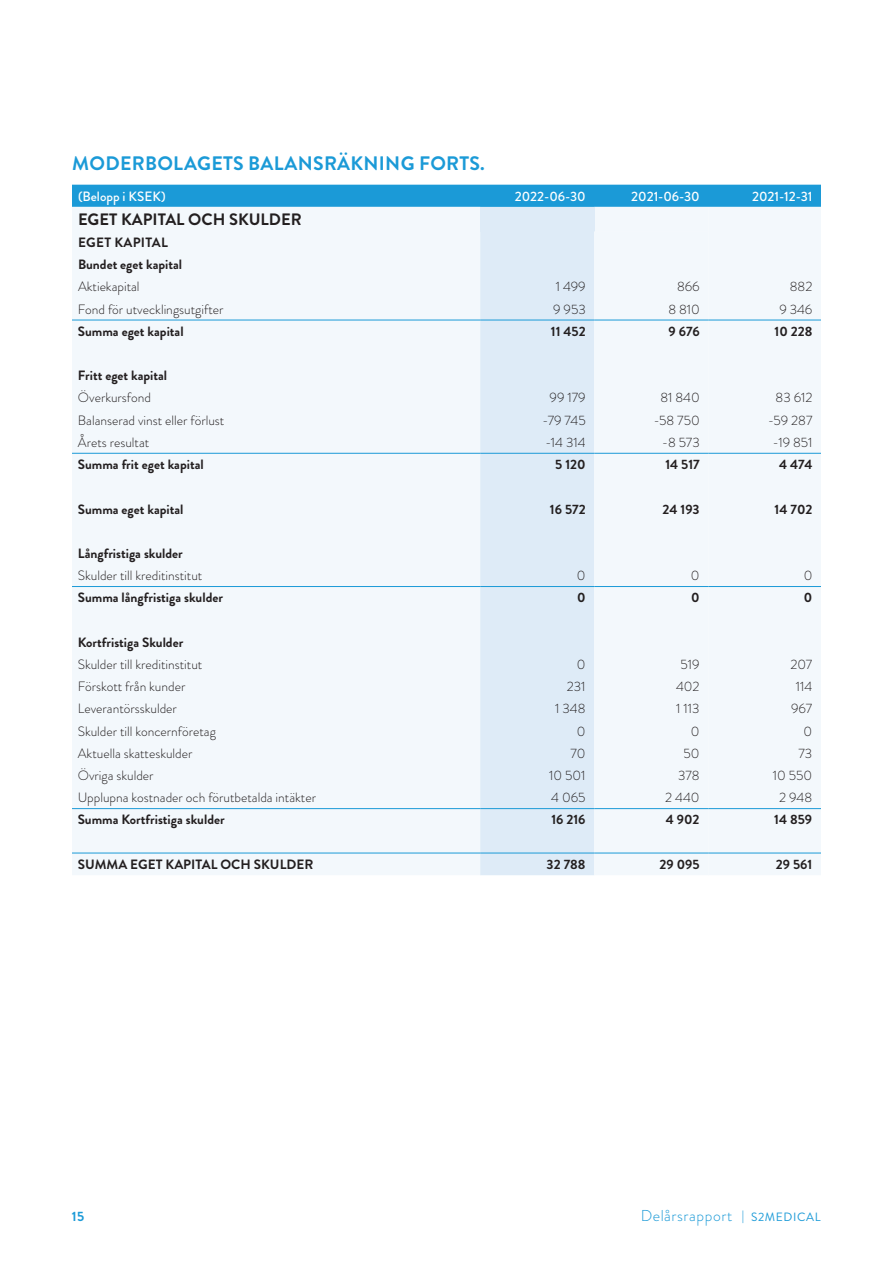
<style>
.page{position:relative;width:893px;height:1263px;background:#fff}
.page>*{position:absolute;margin:0;border:0;box-sizing:border-box;transform-origin:0 0}
.Rubrik_2{font:700 19.5px "Brandon Grotesque";letter-spacing:.015em;color:#1b9ad7}
.Brödtest{font:700 16.5px "Brandon Grotesque";color:#231f20}
.t1{font:300 15.75px "Brandon Grotesque";letter-spacing:.035em;color:#1b9ad7}
.Brödtest-2{font:300 13.5px "Brandon Grotesque";color:#231f20}
.Brödtest-3{font:700 13.5px "Brandon Grotesque";color:#231f20}
.Tabelltext_högerstäl{font:300 13.5px "Brandon Grotesque";color:#231f20}
.Tabelltext_högerstäl-2{font:700 13.5px "Brandon Grotesque";color:#231f20}
.Tabellrubrik{font:500 13.5px "Brandon Grotesque";color:#fff}
.Brödtest-4{font:700 13.5px "Brandon Grotesque";letter-spacing:.02em;color:#231f20}
.t2{font:700 13.5px "Brandon Grotesque";color:#1b9ad7}
.s1{font-weight:400;font-size:12px}
</style>
<div class="page">
<div style="left:72px;top:185px;width:749px;height:22px;background:#1b9ad7"></div>
<div style="left:72px;top:207px;width:636px;height:668px;background:#f3f8fc"></div>
<div style="left:480px;top:207px;width:114px;height:24px;background:#deebf7"></div>
<div style="left:708px;top:207px;width:113px;height:668px;background:#f3f8fc"></div>
<div style="left:480px;top:231px;width:114px;height:644px;background:#deebf7"></div>
<div style="left:594px;top:231px;width:114px;height:644px;background:#f3f8fc"></div>
<hr style="left:72px;top:320px;width:408px;height:1px;background:#1b9ad7">
<hr style="left:594px;top:320px;width:114px;height:1px;background:#1b9ad7">
<hr style="left:708px;top:320px;width:113px;height:1px;background:#1b9ad7">
<hr style="left:72px;top:586px;width:408px;height:1px;background:#1b9ad7">
<hr style="left:594px;top:586px;width:114px;height:1px;background:#1b9ad7">
<hr style="left:708px;top:586px;width:113px;height:1px;background:#1b9ad7">
<hr style="left:72px;top:808px;width:408px;height:1px;background:#1b9ad7">
<hr style="left:594px;top:808px;width:114px;height:1px;background:#1b9ad7">
<hr style="left:708px;top:808px;width:113px;height:1px;background:#1b9ad7">
<hr style="left:480px;top:320px;width:114px;height:1px;background:#1b9ad7">
<hr style="left:480px;top:586px;width:114px;height:1px;background:#1b9ad7">
<hr style="left:480px;top:808px;width:114px;height:1px;background:#1b9ad7">
<hr style="left:72px;top:853px;width:408px;height:1px;background:#1b9ad7">
<hr style="left:480px;top:853px;width:114px;height:1px;background:#1b9ad7">
<hr style="left:594px;top:853px;width:114px;height:1px;background:#1b9ad7">
<hr style="left:708px;top:853px;width:113px;height:1px;background:#1b9ad7">
<hr style="left:72px;top:453px;width:408px;height:1px;background:#1b9ad7">
<hr style="left:480px;top:453px;width:114px;height:1px;background:#1b9ad7">
<hr style="left:594px;top:453px;width:114px;height:1px;background:#1b9ad7">
<hr style="left:708px;top:453px;width:113px;height:1px;background:#1b9ad7">
<p class="Rubrik_2" style="left:72px;top:149px;width:414px">MODERBOLAGETS BALANSRÄKNING FORTS.</p>
<p class="Tabellrubrik" style="left:78px;top:187px;width:89px">(Belopp i KSEK)</p>
<p class="Tabellrubrik" style="left:515px;top:187px;width:72px">2022-06-30</p>
<p class="Tabellrubrik" style="left:631px;top:187px;width:70px">2021-06-30</p>
<p class="Tabellrubrik" style="left:752px;top:187px;width:62px">2021-12-31</p>
<p class="Brödtest" style="left:78px;top:208px;width:225px">EGET KAPITAL OCH SKULDER</p>
<p class="Brödtest-4" style="left:78px;top:233px;width:91px">EGET KAPITAL</p>
<p class="Brödtest-3" style="left:78px;top:255px;width:106px">Bundet eget kapital</p>
<p class="Brödtest-2" style="left:78px;top:278px;width:63px">Aktiekapital</p>
<p class="Tabelltext_högerstäl" style="left:556px;top:278px;width:32px">1 499</p>
<p class="Tabelltext_högerstäl" style="left:677px;top:278px;width:24px">866</p>
<p class="Tabelltext_högerstäl" style="left:790px;top:278px;width:24px">882</p>
<p class="Brödtest-2" style="left:78px;top:300px;width:147px">Fond för utvecklingsutgifter</p>
<p class="Tabelltext_högerstäl" style="left:553px;top:300px;width:34px">9 953</p>
<p class="Tabelltext_högerstäl" style="left:668px;top:300px;width:33px">8 810</p>
<p class="Tabelltext_högerstäl" style="left:779px;top:300px;width:35px">9 346</p>
<p class="Brödtest-3" style="left:78px;top:322px;width:107px">Summa eget kapital</p>
<p class="Tabelltext_högerstäl-2" style="left:551px;top:322px;width:36px">11 452</p>
<p class="Tabelltext_högerstäl-2" style="left:669px;top:322px;width:33px">9 676</p>
<p class="Tabelltext_högerstäl-2" style="left:775px;top:322px;width:39px">10 228</p>
<p class="Brödtest-3" style="left:78px;top:366px;width:91px">Fritt eget kapital</p>
<p class="Brödtest-2" style="left:78px;top:389px;width:75px">Överkursfond</p>
<p class="Tabelltext_högerstäl" style="left:550px;top:389px;width:38px">99 179</p>
<p class="Tabelltext_högerstäl" style="left:660px;top:389px;width:41px">81 840</p>
<p class="Tabelltext_högerstäl" style="left:776px;top:389px;width:38px">83 612</p>
<p class="Brödtest-2" style="left:78px;top:411px;width:148px">Balanserad vinst eller förlust</p>
<p class="Tabelltext_högerstäl" style="left:542px;top:411px;width:45px">-79 745</p>
<p class="Tabelltext_högerstäl" style="left:654px;top:411px;width:48px">-58 750</p>
<p class="Tabelltext_högerstäl" style="left:768px;top:411px;width:46px">-59 287</p>
<p class="Brödtest-2" style="left:78px;top:433px;width:73px">Årets resultat</p>
<p class="Tabelltext_högerstäl" style="left:545px;top:433px;width:42px">-14 314</p>
<p class="Tabelltext_högerstäl" style="left:662px;top:433px;width:39px">-8 573</p>
<p class="Tabelltext_högerstäl" style="left:772px;top:433px;width:42px">-19 851</p>
<p class="Brödtest-3" style="left:78px;top:455px;width:127px">Summa frit eget kapital</p>
<p class="Tabelltext_högerstäl-2" style="left:555px;top:455px;width:32px">5 120</p>
<p class="Tabelltext_högerstäl-2" style="left:665px;top:455px;width:36px">14 517</p>
<p class="Tabelltext_högerstäl-2" style="left:779px;top:455px;width:35px">4 474</p>
<p class="Brödtest-3" style="left:78px;top:499px;width:107px">Summa eget kapital</p>
<p class="Tabelltext_högerstäl-2" style="left:550px;top:499px;width:37px">16 572</p>
<p class="Tabelltext_högerstäl-2" style="left:662px;top:499px;width:39px">24 193</p>
<p class="Tabelltext_högerstäl-2" style="left:775px;top:499px;width:39px">14 702</p>
<p class="Brödtest-3" style="left:78px;top:544px;width:106px">Långfristiga skulder</p>
<p class="Brödtest-2" style="left:78px;top:566px;width:126px">Skulder till kreditinstitut</p>
<p class="Tabelltext_högerstäl" style="left:577px;top:566px;width:10px">0</p>
<p class="Tabelltext_högerstäl" style="left:691px;top:566px;width:10px">0</p>
<p class="Tabelltext_högerstäl" style="left:804px;top:566px;width:10px">0</p>
<p class="Brödtest-3" style="left:78px;top:588px;width:147px">Summa långfristiga skulder</p>
<p class="Tabelltext_högerstäl-2" style="left:577px;top:588px;width:10px">0</p>
<p class="Tabelltext_högerstäl-2" style="left:691px;top:588px;width:10px">0</p>
<p class="Tabelltext_högerstäl-2" style="left:804px;top:588px;width:10px">0</p>
<p class="Brödtest-3" style="left:78px;top:633px;width:107px">Kortfristiga Skulder</p>
<p class="Brödtest-2" style="left:78px;top:655px;width:126px">Skulder till kreditinstitut</p>
<p class="Tabelltext_högerstäl" style="left:577px;top:655px;width:10px">0</p>
<p class="Tabelltext_högerstäl" style="left:681px;top:655px;width:21px">519</p>
<p class="Tabelltext_högerstäl" style="left:790px;top:655px;width:23px">207</p>
<p class="Brödtest-2" style="left:78px;top:677px;width:109px">Förskott från kunder</p>
<p class="Tabelltext_högerstäl" style="left:567px;top:677px;width:20px">231</p>
<p class="Tabelltext_högerstäl" style="left:676px;top:677px;width:25px">402</p>
<p class="Tabelltext_högerstäl" style="left:796px;top:677px;width:18px">114</p>
<p class="Brödtest-2" style="left:78px;top:699px;width:101px">Leverantörsskulder</p>
<p class="Tabelltext_högerstäl" style="left:555px;top:699px;width:32px">1 348</p>
<p class="Tabelltext_högerstäl" style="left:676px;top:699px;width:25px">1 113</p>
<p class="Tabelltext_högerstäl" style="left:791px;top:699px;width:23px">967</p>
<p class="Brödtest-2" style="left:78px;top:722px;width:140px">Skulder till koncernföretag</p>
<p class="Tabelltext_högerstäl" style="left:577px;top:722px;width:10px">0</p>
<p class="Tabelltext_högerstäl" style="left:691px;top:722px;width:10px">0</p>
<p class="Tabelltext_högerstäl" style="left:804px;top:722px;width:10px">0</p>
<p class="Brödtest-2" style="left:78px;top:744px;width:116px">Aktuella skatteskulder</p>
<p class="Tabelltext_högerstäl" style="left:570px;top:744px;width:17px">70</p>
<p class="Tabelltext_högerstäl" style="left:683px;top:744px;width:18px">50</p>
<p class="Tabelltext_högerstäl" style="left:798px;top:744px;width:15px">73</p>
<p class="Brödtest-2" style="left:78px;top:766px;width:77px">Övriga skulder</p>
<p class="Tabelltext_högerstäl" style="left:549px;top:766px;width:38px">10 501</p>
<p class="Tabelltext_högerstäl" style="left:678px;top:766px;width:23px">378</p>
<p class="Tabelltext_högerstäl" style="left:773px;top:766px;width:41px">10 550</p>
<p class="Brödtest-2" style="left:78px;top:788px;width:240px">Upplupna kostnader och förutbetalda intäkter</p>
<p class="Tabelltext_högerstäl" style="left:551px;top:788px;width:36px">4 065</p>
<p class="Tabelltext_högerstäl" style="left:665px;top:788px;width:36px">2 440</p>
<p class="Tabelltext_högerstäl" style="left:779px;top:788px;width:35px">2 948</p>
<p class="Brödtest-3" style="left:78px;top:810px;width:148px">Summa Kortfristiga skulder</p>
<p class="Tabelltext_högerstäl-2" style="left:551px;top:810px;width:36px">16 216</p>
<p class="Tabelltext_högerstäl-2" style="left:666px;top:810px;width:35px">4 902</p>
<p class="Tabelltext_högerstäl-2" style="left:774px;top:810px;width:39px">14 859</p>
<p class="Brödtest-3" style="left:78px;top:855px;width:237px">SUMMA EGET KAPITAL OCH SKULDER</p>
<p class="Tabelltext_högerstäl-2" style="left:547px;top:855px;width:40px">32 788</p>
<p class="Tabelltext_högerstäl-2" style="left:659px;top:855px;width:42px">29 095</p>
<p class="Tabelltext_högerstäl-2" style="left:776px;top:855px;width:38px">29 561</p>
<p class="t2" style="left:72px;top:1207px;width:14px">15</p>
<p class="t1" style="left:641px;top:1205px;width:182px">Delårsrapport <span class="s1">| S2MEDICAL</span></p>
</div>
